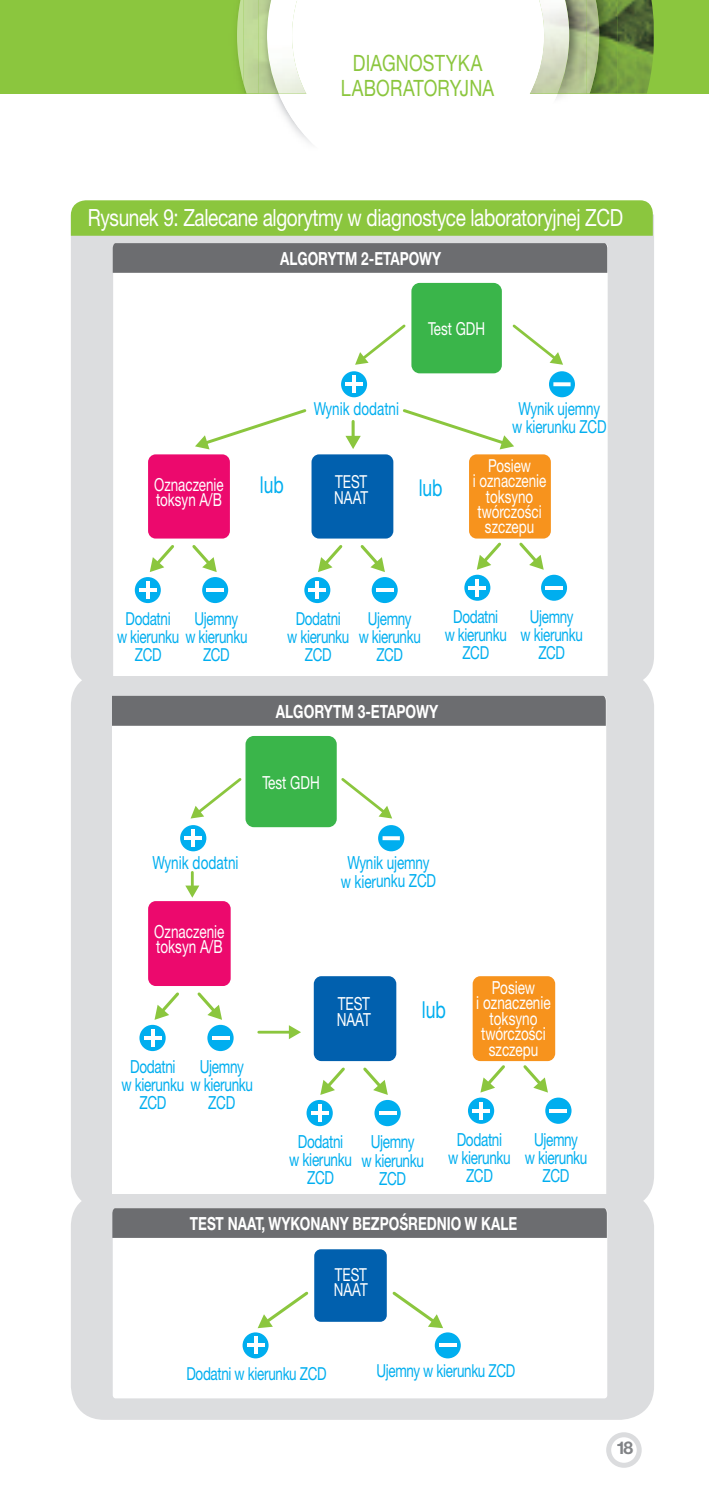
<style>
.page{position:relative;width:709px;height:1489px;background:#fff}
.page>*{position:absolute;margin:0;border:0;box-sizing:border-box;transform-origin:0 0}
.t1{font:23.75px "Helvetica Neue CE";letter-spacing:-.02em;color:#fff;scale:.8 1}
.t2{font:23.5px "Helvetica Neue CE";color:#00aeef;scale:.75 1}
.t3{font:23.25px "Helvetica Neue CE";color:#00aeef;scale:.75 1}
.t4{font:22.5px/25px "Helvetica Neue CE";letter-spacing:.01em;color:#8bc63e;text-align:center;scale:.8 1}
.t5{font:700 18.25px "Helvetica Neue CE";color:#fff;scale:.75 1}
.t6{font:18px/18px "Helvetica Neue CE";letter-spacing:-.025em;color:#00aeef;text-align:center;scale:.75 1}
.t7{font:18px/15.2px "Helvetica Neue CE";color:#fff;scale:.75 1}
.t8{font:700 18px "Helvetica Neue CE";color:#fff;scale:.75 1}
.t9{font:18px "Helvetica Neue CE";color:#00aeef;scale:.75 1}
.t10{font:700 17.5px "Helvetica Neue CE";color:#4b4c4d}
</style>
<div class="page">
<div style="left:0;top:0;width:709px;height:94px;background:#8bc63e"></div>
<img style="left:599px;top:0;width:54px;height:93px">
<img style="left:236px;top:0;width:31px;height:93px">
<svg style="left:237px;top:0;width:9px;height:93px"></svg>
<img style="left:569px;top:0;width:30px;height:93px">
<img style="left:557px;top:0;width:12px;height:93px">
<img style="left:267px;top:0;width:11px;height:93px">
<div style="left:278px;top:0;width:279px;height:144px;background:#fff"></div>
<svg style="left:606px;top:1432px;width:35px;height:35px"></svg>
<div style="left:71px;top:214px;width:583px;height:472px;background:#dcdddf"></div>
<div style="left:71px;top:672px;width:583px;height:536px;background:#dcdddf;border-radius:34px"></div>
<div style="left:71px;top:1192px;width:583px;height:227px;background:#dcdddf;border-radius:34px"></div>
<div style="left:71px;top:200px;width:582px;height:36px;background:#8bc63e"></div>
<svg style="left:113px;top:273px;width:494px;height:402px"></svg>
<div style="left:148px;top:454px;width:82px;height:84px;background:#ec096d;border-radius:8px"></div>
<div style="left:311px;top:454px;width:82px;height:84px;background:#0160ae;border-radius:8px"></div>
<div style="left:469px;top:454px;width:82px;height:84px;background:#f7931d;border-radius:8px"></div>
<div style="left:411px;top:283px;width:91px;height:90px;background:#3ab54a;border-radius:8px"></div>
<svg style="left:150px;top:542px;width:27px;height:30px"></svg>
<svg style="left:189px;top:542px;width:28px;height:30px"></svg>
<svg style="left:318px;top:542px;width:27px;height:30px"></svg>
<svg style="left:358px;top:542px;width:27px;height:30px"></svg>
<svg style="left:477px;top:540px;width:27px;height:29px"></svg>
<svg style="left:516px;top:540px;width:27px;height:29px"></svg>
<svg style="left:400px;top:407px;width:114px;height:42px"></svg>
<svg style="left:195px;top:407px;width:113px;height:42px"></svg>
<svg style="left:355px;top:322px;width:53px;height:43px"></svg>
<svg style="left:510px;top:322px;width:53px;height:43px"></svg>
<hr style="left:351px;top:421px;width:3px;height:17px;background:#8bc63e">
<svg style="left:345px;top:436px;width:16px;height:13px"></svg>
<div style="left:341px;top:371px;width:26px;height:26px;background:#00aeef;border-radius:50%"></div>
<hr style="left:352px;top:375px;width:4px;height:18px;background:#fff">
<hr style="left:345px;top:382px;width:18px;height:4px;background:#fff">
<div style="left:549px;top:371px;width:26px;height:26px;background:#00aeef;border-radius:50%"></div>
<svg style="left:553px;top:382px;width:17px;height:4px"></svg>
<div style="left:202px;top:577px;width:26px;height:26px;background:#00aeef;border-radius:50%"></div>
<hr style="left:207px;top:588px;width:17px;height:4px;background:#fff">
<div style="left:135px;top:577px;width:26px;height:26px;background:#00aeef;border-radius:50%"></div>
<hr style="left:146px;top:581px;width:4px;height:17px;background:#fff">
<hr style="left:139px;top:588px;width:17px;height:4px;background:#fff">
<div style="left:372px;top:577px;width:26px;height:26px;background:#00aeef;border-radius:50%"></div>
<hr style="left:376px;top:588px;width:17px;height:4px;background:#fff">
<div style="left:304px;top:577px;width:26px;height:26px;background:#00aeef;border-radius:50%"></div>
<hr style="left:315px;top:581px;width:4px;height:17px;background:#fff">
<hr style="left:309px;top:588px;width:17px;height:4px;background:#fff">
<div style="left:541px;top:574px;width:26px;height:26px;background:#00aeef;border-radius:50%"></div>
<svg style="left:545px;top:586px;width:17px;height:3px"></svg>
<div style="left:464px;top:574px;width:26px;height:26px;background:#00aeef;border-radius:50%"></div>
<hr style="left:475px;top:579px;width:4px;height:17px;background:#fff">
<svg style="left:469px;top:586px;width:17px;height:3px"></svg>
<div style="left:113px;top:243px;width:494px;height:30px;background:#6c6d70"></div>
<div style="left:112px;top:725px;width:494px;height:467px;background:#fff"></div>
<div style="left:112px;top:695px;width:494px;height:30px;background:#6c6d70"></div>
<hr style="left:259px;top:1030px;width:32px;height:3px;background:#8bc63e">
<svg style="left:289px;top:1025px;width:12px;height:14px"></svg>
<hr style="left:191px;top:872px;width:3px;height:15px;background:#8bc63e">
<svg style="left:185px;top:885px;width:14px;height:12px"></svg>
<div style="left:148px;top:901px;width:83px;height:84px;background:#ec096d;border-radius:8px"></div>
<svg style="left:154px;top:989px;width:28px;height:30px"></svg>
<svg style="left:195px;top:989px;width:27px;height:30px"></svg>
<div style="left:207px;top:1024px;width:27px;height:27px;background:#00aeef;border-radius:50%"></div>
<svg style="left:212px;top:1036px;width:17px;height:3px"></svg>
<svg style="left:139px;top:1024px;width:27px;height:27px"></svg>
<hr style="left:151px;top:1029px;width:3px;height:17px;background:#fff">
<svg style="left:144px;top:1035px;width:17px;height:4px"></svg>
<div style="left:245px;top:736px;width:92px;height:91px;background:#3ab54a;border-radius:8px"></div>
<svg style="left:190px;top:775px;width:54px;height:43px;background:#f3f9ec"></svg>
<svg style="left:339px;top:775px;width:53px;height:43px;background:#f3f9eb"></svg>
<div style="left:180px;top:825px;width:26px;height:26px;background:#00aeef;border-radius:50%"></div>
<hr style="left:191px;top:829px;width:4px;height:17px;background:#fff">
<hr style="left:185px;top:836px;width:17px;height:4px;background:#fff">
<div style="left:378px;top:825px;width:26px;height:26px;background:#00aeef;border-radius:50%"></div>
<svg style="left:382px;top:836px;width:18px;height:4px"></svg>
<div style="left:314px;top:976px;width:82px;height:85px;background:#0160ae;border-radius:8px"></div>
<div style="left:472px;top:976px;width:83px;height:85px;background:#f7931d;border-radius:8px"></div>
<svg style="left:320px;top:1064px;width:28px;height:30px"></svg>
<svg style="left:360px;top:1064px;width:28px;height:30px"></svg>
<svg style="left:480px;top:1062px;width:28px;height:30px"></svg>
<svg style="left:520px;top:1062px;width:28px;height:30px"></svg>
<div style="left:374px;top:1099px;width:27px;height:27px;background:#00aeef;border-radius:50%"></div>
<svg style="left:379px;top:1111px;width:17px;height:3px"></svg>
<svg style="left:306px;top:1099px;width:27px;height:27px"></svg>
<hr style="left:318px;top:1104px;width:4px;height:17px;background:#fff">
<svg style="left:311px;top:1110px;width:17px;height:4px"></svg>
<div style="left:545px;top:1097px;width:26px;height:26px;background:#00aeef;border-radius:50%"></div>
<svg style="left:550px;top:1109px;width:17px;height:3px"></svg>
<div style="left:468px;top:1097px;width:26px;height:26px;background:#00aeef;border-radius:50%"></div>
<hr style="left:479px;top:1101px;width:4px;height:18px;background:#fff">
<svg style="left:472px;top:1109px;width:18px;height:3px"></svg>
<div style="left:113px;top:1208px;width:494px;height:190px;background:#fff;border-radius:3px"></div>
<div style="left:112px;top:1208px;width:495px;height:29px;background:#6c6d70"></div>
<svg style="left:258px;top:1291px;width:51px;height:36px"></svg>
<svg style="left:392px;top:1291px;width:51px;height:36px"></svg>
<div style="left:314px;top:1249px;width:73px;height:72px;background:#0160ae;border-radius:7px"></div>
<div style="left:435px;top:1332px;width:26px;height:26px;background:#00aeef;border-radius:50%"></div>
<hr style="left:439px;top:1343px;width:17px;height:4px;background:#fff">
<div style="left:242px;top:1332px;width:26px;height:26px;background:#00aeef;border-radius:50%"></div>
<svg style="left:254px;top:1336px;width:3px;height:17px"></svg>
<hr style="left:247px;top:1343px;width:17px;height:4px;background:#fff">
<p class="t4" style="left:341px;top:51px;width:193px">DIAGNOSTYKA<br>LABORATORYJNA</p>
<h1 class="t1" style="left:88px;top:203px;width:670px">Rysunek 9: Zalecane algorytmy w diagnostyce laboratoryjnej ZCD</h1>
<p class="t8" style="left:280px;top:247px;width:216px">ALGORYTM 2-ETAPOWY</p>
<p class="t7" style="left:428px;top:321px;width:77px">Test GDH</p>
<p class="t9" style="left:314px;top:397px;width:115px">Wynik dodatni</p>
<p class="t6" style="left:512px;top:400px;width:128px">Wynik ujemny w kierunku ZCD</p>
<p class="t7" style="left:334px;top:474px;width:47px">TEST<br>NAAT</p>
<p class="t7" style="left:154px;top:477px;width:94px">Oznaczenie toksyn A/B</p>
<p class="t3" style="left:260px;top:471px;width:33px">lub</p>
<p class="t3" style="left:419px;top:473px;width:33px">lub</p>
<p class="t7" style="left:472px;top:458px;width:100px;text-align:center">Posiew<br>i oznaczenie toksyno twórczości szczepu</p>
<p class="t6" style="left:126px;top:609px;width:61px">Dodatni</p>
<p class="t6" style="left:117px;top:627px;width:175px">w kierunku w kierunku</p>
<p class="t6" style="left:135px;top:645px;width:37px">ZCD</p>
<p class="t6" style="left:195px;top:601px;width:60px;line-height:35.8px">Ujemny<br>ZCD</p>
<p class="t6" style="left:287px;top:609px;width:84px">Dodatni<br>w kierunku<br>ZCD</p>
<p class="t6" style="left:359px;top:610px;width:84px">Ujemny<br>w kierunku<br>ZCD</p>
<p class="t6" style="left:445px;top:607px;width:84px">Dodatni<br>w kierunku<br>ZCD</p>
<p class="t6" style="left:520px;top:607px;width:84px">Ujemny<br>w kierunku<br>ZCD</p>
<p class="t5" style="left:276px;top:700px;width:218px">ALGORYTM 3-ETAPOWY</p>
<p class="t7" style="left:262px;top:774px;width:78px">Test GDH</p>
<p class="t9" style="left:152px;top:851px;width:116px">Wynik dodatni</p>
<p class="t6" style="left:341px;top:854px;width:129px">Wynik ujemny w kierunku ZCD</p>
<p class="t7" style="left:154px;top:923px;width:95px">Oznaczenie toksyn A/B</p>
<p class="t6" style="left:130px;top:1057px;width:62px">Dodatni</p>
<p class="t6" style="left:122px;top:1076px;width:177px">w kierunku w kierunku</p>
<p class="t6" style="left:139px;top:1094px;width:37px">ZCD</p>
<p class="t6" style="left:200px;top:1049px;width:60px;line-height:36px">Ujemny<br>ZCD</p>
<p class="t7" style="left:337px;top:996px;width:47px">TEST<br>NAAT</p>
<h2 class="t2" style="left:422px;top:995px;width:34px">lub</h2>
<p class="t7" style="left:476px;top:979px;width:101px;text-align:center">Posiew<br>i oznaczenie toksyno twórczości szczepu</p>
<p class="t6" style="left:448px;top:1130px;width:85px">Dodatni<br>w kierunku<br>ZCD</p>
<p class="t6" style="left:524px;top:1130px;width:85px">Ujemny<br>w kierunku<br>ZCD</p>
<p class="t8" style="left:190px;top:1212px;width:438px">TEST NAAT, WYKONANY BEZPOŚREDNIO W KALE</p>
<p class="t7" style="left:334px;top:1266px;width:47px">TEST<br>NAAT</p>
<p class="t6" style="left:289px;top:1132px;width:85px">Dodatni<br>w kierunku<br>ZCD</p>
<p class="t6" style="left:361px;top:1133px;width:85px">Ujemny<br>w kierunku<br>ZCD</p>
<p class="t6" style="left:186px;top:1364px;width:188px">Dodatni w kierunku ZCD</p>
<p class="t6" style="left:376px;top:1361px;width:186px">Ujemny w kierunku ZCD</p>
<p class="t10" style="left:616px;top:1436px;width:19px">18</p>
</div>
